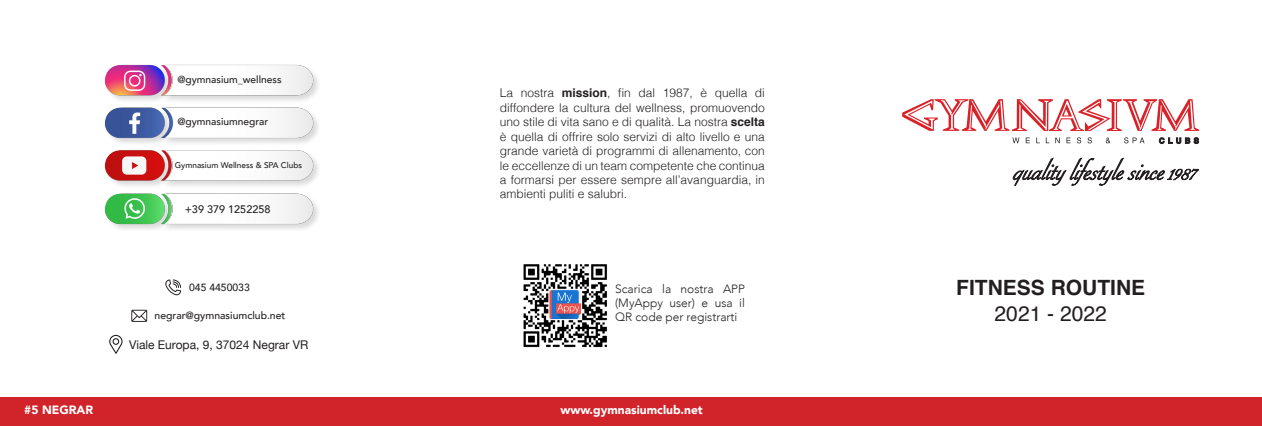
<style>
.page{position:relative;width:1262px;height:426px;background:#fff}
.page>*{position:absolute;margin:0;border:0;box-sizing:border-box;transform-origin:0 0}
.t1{font:700 21px "Helvetica";color:#231f20}
.t2{font:21px "Helvetica";color:#231f20}
.Stile_di_paragrafo_2{font:300 12px/14.4px "Helvetica";color:#231f20;text-align:justify}
.Stile_di_paragrafo_1{font:300 12px/14.4px "Avenir";color:#231f20;text-align:justify}
.Stile_di_paragrafo_1-2{font:900 12px "Avenir";color:#fff}
.t3{font:12px "Helvetica Neue";color:#231f20}
.Stile_di_paragrafo_1-3{font:500 10.9px "Avenir";color:#231f20}
.Stile_di_paragrafo_1-4{font:500 10.4px "Avenir";color:#231f20}
.Stile_di_paragrafo_1-5{font:500 10.2px "Avenir";color:#231f20}
.Stile_di_paragrafo_1-6{font:500 8.2px "Avenir";color:#231f20}
.s1{font-weight:700}
</style>
<div class="page">
<div style="left:0;top:397px;width:1261px;height:28px;background:#d1232a"></div>
<svg style="left:1012px;top:137px;width:7px;height:6px"></svg>
<svg style="left:1025px;top:137px;width:4px;height:6px"></svg>
<svg style="left:1036px;top:137px;width:3px;height:6px"></svg>
<svg style="left:1045px;top:137px;width:4px;height:6px"></svg>
<svg style="left:1055px;top:137px;width:4px;height:6px"></svg>
<svg style="left:1066px;top:137px;width:4px;height:6px"></svg>
<svg style="left:1076px;top:137px;width:5px;height:6px"></svg>
<svg style="left:1087px;top:137px;width:4px;height:6px"></svg>
<svg style="left:1105px;top:137px;width:5px;height:6px"></svg>
<svg style="left:1124px;top:137px;width:20px;height:6px"></svg>
<svg style="left:1158px;top:137px;width:40px;height:7px"></svg>
<svg style="left:902px;top:99px;width:297px;height:32px"></svg>
<svg style="left:1012px;top:158px;width:186px;height:27px"></svg>
<img style="left:104px;top:64px;width:214px;height:165px">
<svg style="left:165px;top:279px;width:16px;height:16px"></svg>
<svg style="left:131px;top:309px;width:16px;height:12px"></svg>
<svg style="left:109px;top:334px;width:13px;height:19px"></svg>
<img style="left:523px;top:264px;width:84px;height:84px">
<p class="Stile_di_paragrafo_1-2" style="left:24px;top:399px;width:70px">#5 NEGRAR</p>
<p class="Stile_di_paragrafo_1-5" style="left:177px;top:71px;width:106px">@gymnasium_wellness</p>
<p class="Stile_di_paragrafo_1-5" style="left:177px;top:113px;width:92px">@gymnasiumnegrar</p>
<p class="Stile_di_paragrafo_1-6" style="left:175px;top:158px;width:129px">Gymnasium Wellness &amp; SPA Clubs</p>
<p class="Stile_di_paragrafo_1-3" style="left:185px;top:199px;width:87px">+39 379 1252258</p>
<p class="Stile_di_paragrafo_1-4" style="left:189px;top:277px;width:62px">045 4450033</p>
<p class="Stile_di_paragrafo_1-4" style="left:154px;top:306px;width:132px">negrar@gymnasiumclub.net</p>
<p class="t3" style="left:129px;top:336px;width:180px">Viale Europa, 9, 37024 Negrar VR</p>
<p class="Stile_di_paragrafo_2" style="left:500px;top:85px;width:267px">La nostra <span class="s1">mission</span>, fin dal 1987, è quella di diffondere la cultura del wellness, promuovendo uno stile di vita sano e di qualità. La nostra <span class="s1">scelta </span>è quella di offrire solo servizi di alto livello e una grande varietà di programmi di allenamento, con le eccellenze di un team competente che continua a formarsi per essere sempre all’avanguardia, in ambienti puliti e salubri.</p>
<p class="Stile_di_paragrafo_1" style="left:615px;top:281px;width:131px">Scarica la nostra APP (MyAppy user) e usa il QR code per registrarti</p>
<p class="Stile_di_paragrafo_1-2" style="left:560px;top:399px;width:144px">www.gymnasiumclub.net</p>
<p class="t1" style="left:956px;top:270px;width:191px">FITNESS ROUTINE</p>
<p class="t2" style="left:994px;top:296px;width:114px">2021 - 2022</p>
</div>
